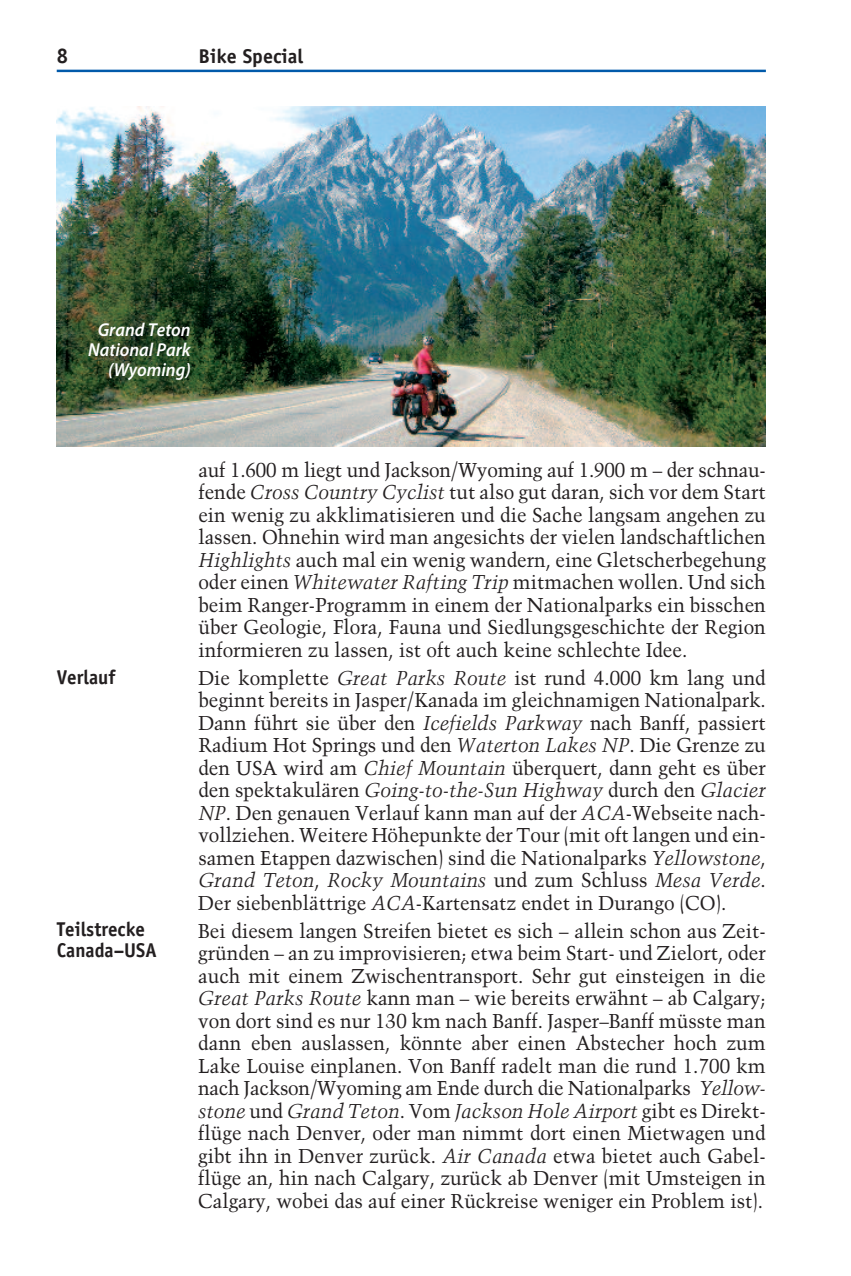
<style>
.page{position:relative;width:851px;height:1276px;background:#fff}
.page>*{position:absolute;margin:0;border:0;box-sizing:border-box;transform-origin:0 0}
.t1{font:700 21.25px "Officina Sans";color:#231f20;scale:.95 1}
.t2{font:20px/22.5px "Trump Mediaeval";color:#231f20;text-align:justify;scale:.95 1}
.t3{font:700 20px/21px "Officina Sans";color:#231f20;scale:.95 1}
.t4{font:700 20px "Officina Sans";color:#231f20}
.t5{font:italic 600 18.75px/20px "Myriad Pro";color:#fff;text-align:right;scale:.95 1}
.s1{font-style:italic}
</style>
<div class="page">
<hr style="left:57px;top:70px;width:708px;height:2px;background:#015aaa">
<img style="left:57px;top:106px;width:708px;height:340px">
<p class="t1" style="left:57px;top:48px;width:13px">8</p>
<p class="t4" style="left:198px;top:49px;width:106px">Bike Special</p>
<p class="t5" style="left:88px;top:321px;width:109px">Grand Teton<br>National Park (Wyoming)</p>
<p class="t3" style="left:57px;top:668px;width:63px">Verlauf</p>
<p class="t3" style="left:57px;top:920px;width:107px">Teilstrecke<br>Canada–USA</p>
<p class="t2" style="left:198px;top:459px;width:598px">auf 1.600 m liegt und Jackson/Wyoming auf 1.900 m – der schnau&shy;fende <span class="s1">Cross Country Cyclist</span> tut also gut daran, sich vor dem Start ein wenig zu akklimatisieren und die Sache langsam angehen zu lassen. Ohnehin wird man angesichts der vielen landschaftlichen <span class="s1">Highlights</span> auch mal ein wenig wandern, eine Gletscherbegehung oder einen <span class="s1">Whitewater Rafting Trip</span> mitmachen wollen. Und sich beim Ranger-Programm in einem der Nationalparks ein bisschen über Geologie, Flora, Fauna und Siedlungsgeschichte der Region informieren zu lassen, ist oft auch keine schlechte Idee.</p>
<p class="t2" style="left:198px;top:666px;width:599px">Die komplette <span class="s1">Great Parks Route</span> ist rund 4.000 km lang und beginnt bereits in Jasper/Kanada im gleichnamigen Nationalpark.<br>Dann führt sie über den <span class="s1">Icefields Parkway</span> nach Banff, passiert Radium Hot Springs und den <span class="s1">Waterton Lakes NP</span>. Die Grenze zu den USA wird am <span class="s1">Chief Mountain</span> überquert, dann geht es über den spektakulären <span class="s1">Going-to-the-Sun Highway</span> durch den <span class="s1">Glacier NP</span>. Den genauen Verlauf kann man auf der <span class="s1">ACA</span>-Webseite nach&shy;vollziehen. Weitere Höhepunkte der Tour (mit oft langen und ein&shy;samen Etappen dazwischen) sind die Nationalparks <span class="s1">Yellowstone</span>, <span class="s1">Grand Teton</span>, <span class="s1">Rocky Mountains</span> und zum Schluss <span class="s1">Mesa Verde</span>.<br>Der siebenblättrige <span class="s1">ACA</span>-Kartensatz endet in Durango (CO).</p>
<p class="t2" style="left:198px;top:919px;width:599px">Bei diesem langen Streifen bietet es sich – allein schon aus Zeit&shy;gründen – an zu improvisieren; etwa beim Start- und Zielort, oder auch mit einem Zwischentransport. Sehr gut einsteigen in die <span class="s1">Great Parks Route</span> kann man – wie bereits erwähnt – ab Calgary; von dort sind es nur 130 km nach Banff. Jasper–Banff müsste man dann eben auslassen, könnte aber einen Abstecher hoch zum Lake Louise einplanen. Von Banff radelt man die rund 1.700 km nach Jackson/Wyoming am Ende durch die Nationalparks <span class="s1">Yellow&shy;stone</span> und <span class="s1">Grand Teton</span>. Vom <span class="s1">Jackson Hole Airport</span> gibt es Direkt&shy;flüge nach Denver, oder man nimmt dort einen Mietwagen und gibt ihn in Denver zurück. <span class="s1">Air Canada</span> etwa bietet auch Gabel&shy;flüge an, hin nach Calgary, zurück ab Denver (mit Umsteigen in Calgary, wobei das auf einer Rückreise weniger ein Problem ist).</p>
</div>
